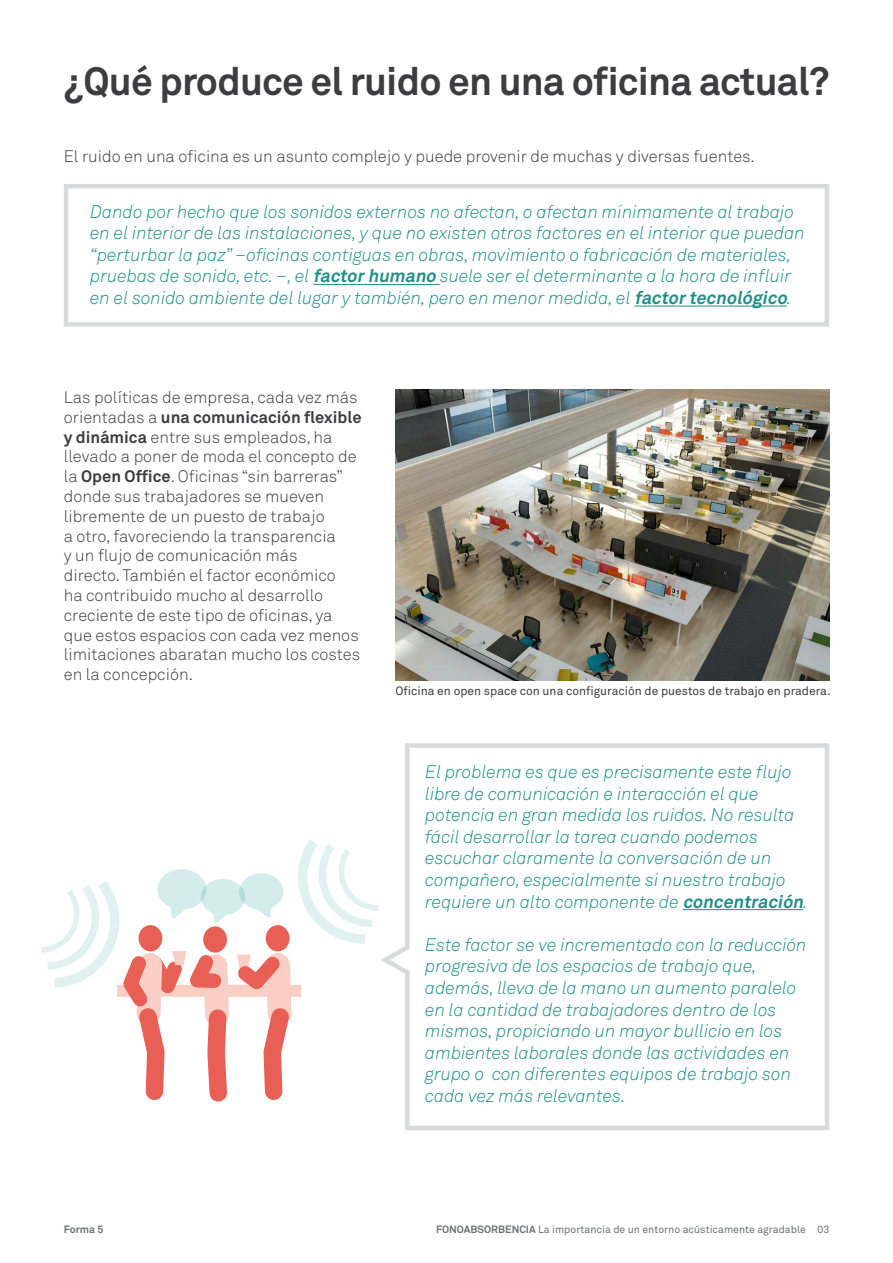
<style>
.page{position:relative;width:893px;height:1263px;background:#fff}
.page>*{position:absolute;margin:0;border:0;box-sizing:border-box;transform-origin:0 0}
.t1{font:700 39px "Akkurat";letter-spacing:-.02em;color:#3d3d3f}
.t2{font:italic 300 18px/21.6px "Akkurat";color:#218f89}
.t3{font:300 16.5px/19.8px "Akkurat";color:#3d3d3f}
.t4{font:12px "Akkurat";color:#3d3d3f}
.t5{font:10.5px "Akkurat";color:#6f7172}
.t6{font:700 10.5px "Akkurat";color:#6f7172}
.s1{font-weight:700}
</style>
<div class="page">
<img style="left:395px;top:390px;width:434px;height:290px">
<svg style="left:41px;top:840px;width:335px;height:262px"></svg>
<svg style="left:64px;top:184px;width:765px;height:143px"></svg>
<hr style="left:313px;top:284px;width:127px;height:1px;background:#218f89">
<hr style="left:634px;top:306px;width:153px;height:1px;background:#218f89">
<svg style="left:376px;top:743px;width:453px;height:387px"></svg>
<hr style="left:683px;top:909px;width:120px;height:1px;background:#218f89">
<h1 class="t1" style="left:64px;top:57px;width:767px">¿Qué produce el ruido en una oficina actual?</h1>
<p class="t3" style="left:64px;top:146px;width:693px">El ruido en una oficina es un asunto complejo y puede provenir de muchas y diversas fuentes.</p>
<p class="t2" style="left:90px;top:201px;width:716px">Dando por hecho que los sonidos externos no afectan, o afectan mínimamente al trabajo en el interior de las instalaciones, y que no existen otros factores en el interior que puedan “perturbar la paz” –oficinas contiguas en obras, movimiento o fabricación de materiales, pruebas de sonido, etc. –, el <span class="s1">factorhumano</span>suele ser el determinante a la hora de influir en el sonido ambiente del lugar y también, pero en menor medida, el <span class="s1">factortecnológico</span>.</p>
<p class="t3" style="left:64px;top:387px;width:299px">Las políticas de empresa, cada vez más orientadas a <span class="s1">una comunicación flexible y dinámica</span> entre sus empleados, ha llevado a poner de moda el concepto de la <span class="s1">Open Office</span>. Oficinas “sin barreras” donde sus trabajadores se mueven libremente de un puesto de trabajo<br>a otro, favoreciendo la transparencia<br>y un flujo de comunicación más<br>directo. También el factor económico<br>ha contribuido mucho al desarrollo creciente de este tipo de oficinas, ya que estos espacios con cada vez menos limitaciones abaratan mucho los costes en la concepción.</p>
<p class="t4" style="left:395px;top:683px;width:437px">Oficina en open space con una configuración de puestos de trabajo en pradera.</p>
<p class="t2" style="left:425px;top:761px;width:384px">El problema es que es precisamente este flujo libre de comunicación e interacción el que potencia en gran medida los ruidos. No resulta fácil desarrollar la tarea cuando podemos escuchar claramente la conversación de un compañero, especialmente si nuestro trabajo requiere un alto componente de <span class="s1">concentración</span>.</p>
<p class="t2" style="left:425px;top:934px;width:383px">Este factor se ve incrementado con la reducción progresiva de los espacios de trabajo que, además, lleva de la mano un aumento paralelo en la cantidad de trabajadores dentro de los mismos, propiciando un mayor bullicio en los ambientes laborales donde las actividades en grupo o con diferentes equipos de trabajo son cada vez más relevantes.</p>
<p class="t6" style="left:64px;top:1223px;width:41px">Forma 5</p>
<p class="t5" style="left:436px;top:1223px;width:395px"><span class="s1">FONOABSORBENCIA</span> La importancia de un entorno acústicamente agradable 03</p>
</div>
